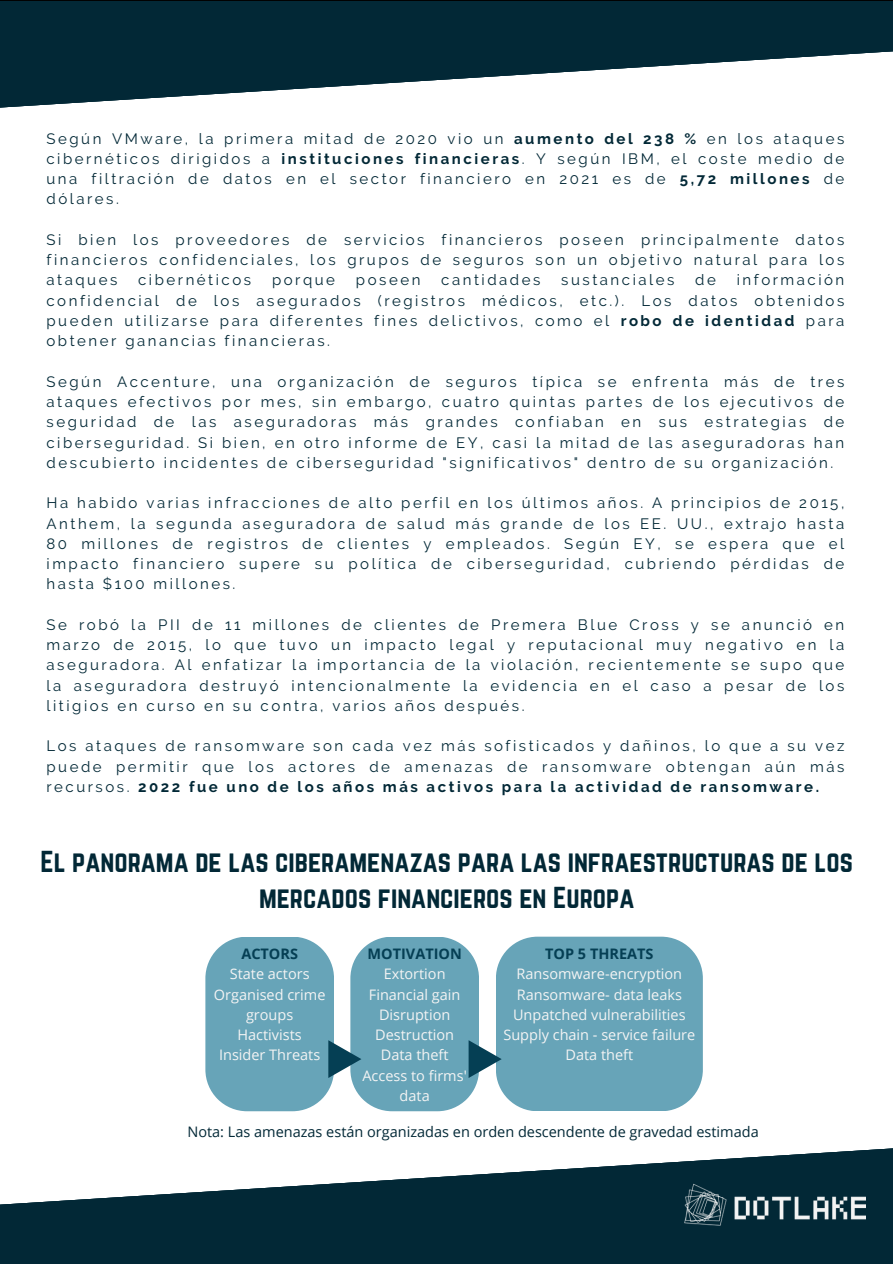
<style>
.page{position:relative;width:893px;height:1264px;background:#fff}
.page>*{position:absolute;margin:0;border:0;box-sizing:border-box;transform-origin:0 0}
.t1{font:26.55px/36px "Norwester";color:#022836;text-align:center}
.t2{font:15px/20.2px "Raleway";letter-spacing:.17em;color:#022836;text-align:justify}
.t3{font:14.55px/20.2px "Open Sans";color:#f4f4f4;text-align:center}
.t4{font:14.55px "Open Sans";color:#022836}
.t5{font:700 14.55px "Open Sans";color:#053f54}
.s1{font-weight:700}
</style>
<div class="page">
<div style="left:0;top:1px;width:892px;height:1262px;background:#022836"></div>
<div style="left:0;top:51px;width:892px;height:1156px;background:#fff"></div>
<img style="left:679px;top:1182px;width:186px;height:44px">
<svg style="left:205px;top:936px;width:497px;height:175px;background:#76acbe"></svg>
<p class="t2" style="left:47px;top:128px;width:799px">Según VMware, la primera mitad de 2020 vio un <span class="s1">aumento del 238 %</span> en los ataques cibernéticos dirigidos a <span class="s1">instituciones financieras</span>. Y según IBM, el coste medio de una filtración de datos en el sector financiero en 2021 es de <span class="s1">5,72 millones</span> de dólares.</p>
<p class="t2" style="left:47px;top:229px;width:799px">Si bien los proveedores de servicios financieros poseen principalmente datos financieros confidenciales, los grupos de seguros son un objetivo natural para los ataques</p>
<p class="t2" style="left:47px;top:270px;width:799px;text-indent:690px">información confidencial de los asegurados (registros médicos, etc.). Los datos obtenidos pueden utilizarse para diferentes fines delictivos, como el <span class="s1">robo de identidad</span> para obtener ganancias financieras.</p>
<p class="t2" style="left:47px;top:371px;width:799px">Según Accenture, una organización de seguros típica se enfrenta más de tres ataques efectivos por mes, sin embargo, cuatro quintas partes de los ejecutivos de seguridad de las aseguradoras más grandes confiaban en sus estrategias de ciberseguridad. Si bien, en otro informe de EY, casi la mitad de las aseguradoras han descubierto incidentes de ciberseguridad "significativos" dentro de su organización.</p>
<p class="t2" style="left:47px;top:493px;width:799px">Ha habido varias infracciones de alto perfil en los últimos años. A principios de 2015, Anthem, la segunda aseguradora de salud más grande de los EE. UU., extrajo hasta 80 millones de registros de clientes y empleados. Según EY, se espera que el impacto financiero supere su política de ciberseguridad, cubriendo pérdidas de hasta $100 millones.</p>
<p class="t2" style="left:47px;top:614px;width:799px">Se robó la PII de 11 millones de clientes de Premera Blue Cross y se anunció en marzo de 2015, lo que tuvo un impacto legal y reputacional muy negativo en la aseguradora. Al enfatizar la importancia de la violación, recientemente se supo que la aseguradora destruyó intencionalmente la evidencia en el caso a pesar de los litigios en curso en su contra, varios años después.</p>
<h1 class="t2" style="left:47px;top:736px;width:799px">Los ataques de ransomware son cada vez más sofisticados y dañinos, lo que a su vez puede permitir que los actores de amenazas de ransomware obtengan aún más recursos. <span class="s1">2022 fue uno de los años más activos para la actividad de ransomware.</span></h1>
<p class="t2" style="left:138px;top:270px;width:114px">cibernéticos</p>
<p class="t2" style="left:272px;top:270px;width:64px">porque</p>
<p class="t2" style="left:356px;top:270px;width:66px">poseen</p>
<p class="t2" style="left:441px;top:270px;width:101px">cantidades</p>
<p class="t2" style="left:561px;top:270px;width:115px">sustanciales</p>
<p class="t2" style="left:695px;top:270px;width:22px">de</p>
<p class="t1" style="left:40px;top:843px;width:813px">El panorama de las ciberamenazas para las infraestructuras de los mercados financieros en Europa</p>
<p class="t5" style="left:241px;top:943px;width:58px">ACTORS</p>
<p class="t3" style="left:214px;top:963px;width:113px">State actors<br>Organised crime groups<br>Hactivists<br>Insider Threats</p>
<p class="t5" style="left:367px;top:943px;width:96px">MOTIVATION</p>
<p class="t3" style="left:362px;top:963px;width:106px">Extortion<br>Financial gain<br>Disruption<br>Destruction<br>Data theft<br>Access to firms' data</p>
<p class="t5" style="left:545px;top:943px;width:110px">TOP 5 THREATS</p>
<p class="t3" style="left:503px;top:963px;width:193px">Ransomware-encryption<br>Ransomware- data leaks<br>Unpatched vulnerabilities<br>Supply chain - service failure<br>Data theft</p>
<p class="t4" style="left:187px;top:1121px;width:573px">Nota: Las amenazas están organizadas en orden descendente de gravedad estimada</p>
</div>
